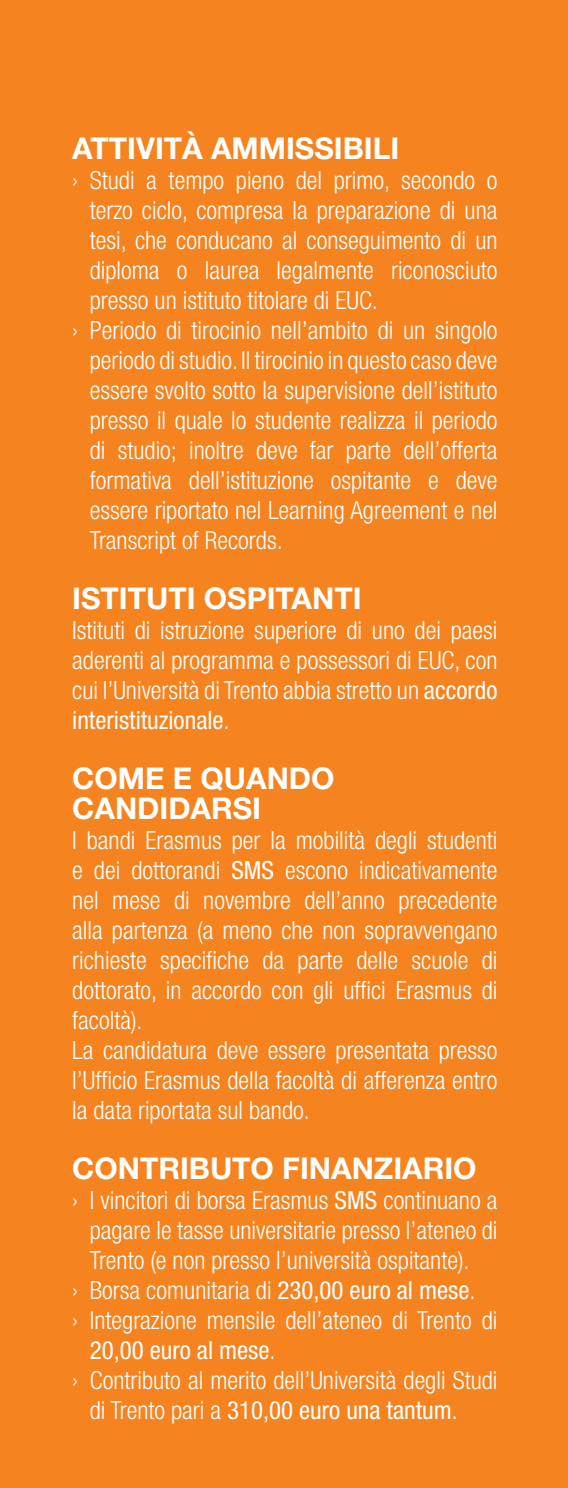
<style>
.page{position:relative;width:568px;height:1488px;background:#f58420}
.page>*{position:absolute;margin:0;border:0;box-sizing:border-box;transform-origin:0 0}
.t1{font:700 30px/30px "Helvetica Neue";color:#fff}
.t2{font:300 condensed 25px/30px "Helvetica Neue";color:#fff;text-align:justify}
.t3{font:condensed 25px "Helvetica Neue";color:#fff}
.s1{font-weight:400}
.s2{font-weight:300}
</style>
<div class="page">
<p class="t1" style="left:72px;top:132px;width:165px">ATTIVITÀ AMM</p>
<p class="t1" style="left:286px;top:132px;width:115px">ISSIBILI</p>
<p class="t2" style="left:72px;top:165px;width:427px">› Studi a tempo pieno del primo, secondo o</p>
<p class="t2" style="left:90px;top:195px;width:409px">terzo ciclo, compresa la preparazione di una</p>
<p class="t2" style="left:90px;top:225px;width:409px">tesi, che conducano al conseguimento di un</p>
<p class="t2" style="left:90px;top:255px;width:409px">diploma o laurea legalmente riconosciuto</p>
<p class="t2" style="left:90px;top:285px;width:290px">presso un istituto titolare di EUC.</p>
<p class="t2" style="left:72px;top:315px;width:427px">› Periodo di tirocinio nell’ambito di un singolo</p>
<p class="t2" style="left:90px;top:345px;width:409px">periodo di studio. Il tirocinio in questo caso deve</p>
<p class="t2" style="left:90px;top:375px;width:409px">essere svolto sotto la supervisione dell’istituto</p>
<p class="t2" style="left:90px;top:405px;width:409px">presso il quale lo studente realizza il periodo</p>
<p class="t2" style="left:90px;top:435px;width:409px">di studio; inoltre deve far parte dell’offerta</p>
<p class="t2" style="left:90px;top:465px;width:409px">formativa dell’istituzione ospitante e deve</p>
<p class="t2" style="left:90px;top:495px;width:409px">essere riportato nel Learning Agreement e nel</p>
<p class="t2" style="left:90px;top:525px;width:194px">Transcript of Records.</p>
<p class="t1" style="left:72px;top:582px;width:291px">ISTITUTI OSPITANTI</p>
<p class="t2" style="left:72px;top:615px;width:427px">Istituti di istruzione superiore di uno dei paesi aderenti al programma e possessori di EUC, con cui l’Università di Trento abbia stretto un <span class="s1">accordo interistituzionale</span>.</p>
<p class="t1" style="left:72px;top:762px;width:261px">COM E E QUAN DO<br>CAN DIDARSI</p>
<p class="t2" style="left:72px;top:825px;width:427px;text-align:left">I bandi Erasmus per la mobilità degli studenti e dei dottorandi <span class="s1">SMS</span> escono indicativamente nel mese di novembre dell’anno precedente alla partenza (a meno che non sopravvengano richieste specifiche da parte delle scuole di dottorato, in accordo con gli uffici Erasmus di facoltà).<br>La candidatura deve essere presentata presso l’Ufficio Erasmus della facoltà di afferenza entro la data riportata sul bando.</p>
<p class="t1" style="left:72px;top:1152px;width:259px">CONTRIBUTO FINANZ</p>
<p class="t1" style="left:393px;top:1152px;width:82px">IARIO</p>
<p class="t2" style="left:72px;top:1185px;width:427px">› I vincitori di borsa Erasmus <span class="s1">SMS</span> continuano a</p>
<p class="t2" style="left:90px;top:1215px;width:409px">pagare le tasse universitarie presso l’ateneo di</p>
<p class="t2" style="left:90px;top:1245px;width:381px">Trento (e non presso l’università ospitante).</p>
<p class="t2" style="left:72px;top:1275px;width:405px">› Borsa comunitaria di <span class="s1">230,00 euro al mese</span>.</p>
<p class="t2" style="left:72px;top:1305px;width:427px">› Integrazione mensile dell’ateneo di Trento di</p>
<p class="t3" style="left:90px;top:1335px;width:187px">20,00 euro al mese<span class="s2">.</span></p>
<p class="t2" style="left:72px;top:1365px;width:427px">› Contributo al merito dell’Università degli Studi</p>
<p class="t3" style="left:90px;top:1395px;width:370px"><span class="s2">di Trento pari a</span> 310,00 euro una tantum<span class="s2">.</span></p>
</div>
